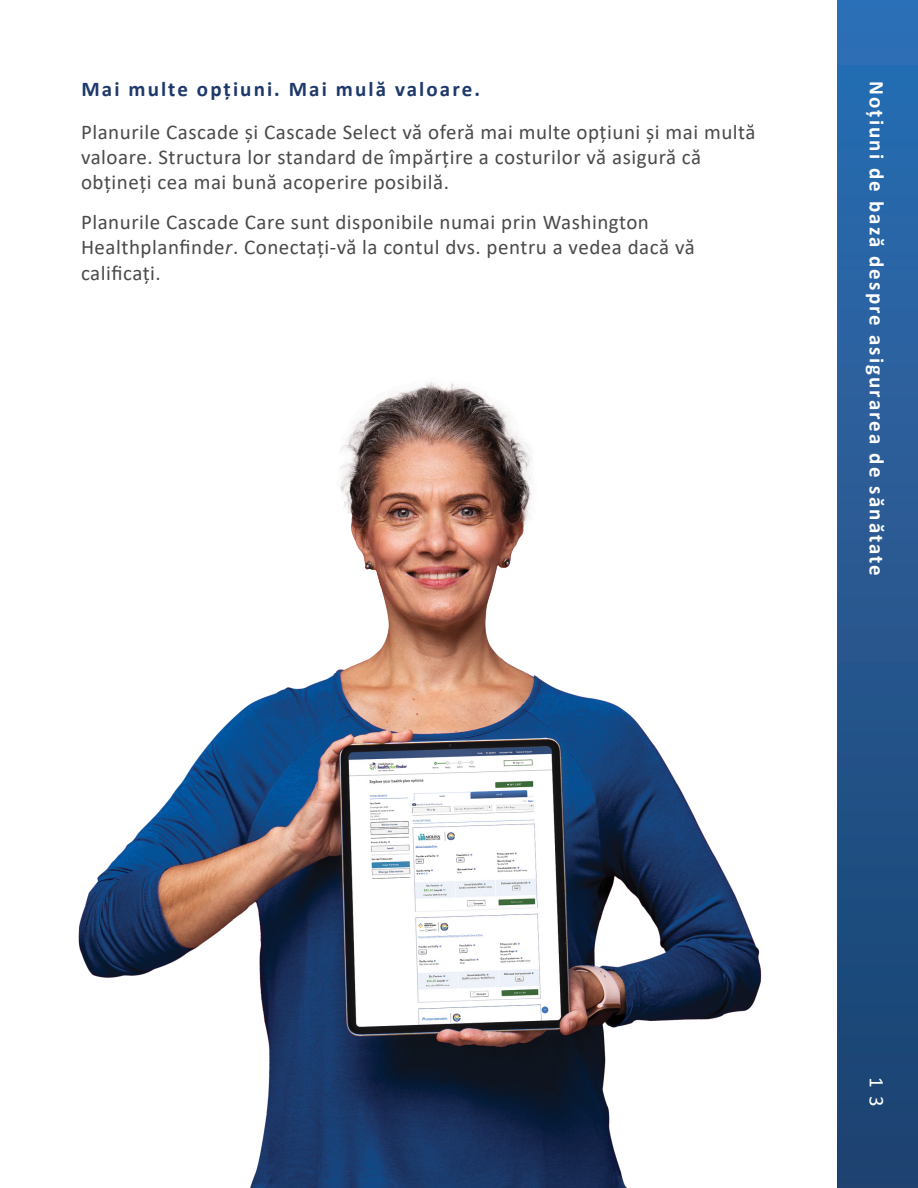
<style>
.page{position:relative;width:918px;height:1188px;background:#fff}
.page>*{position:absolute;margin:0;border:0;box-sizing:border-box;transform-origin:0 0}
.t1{font:21px/25.2px "Calibri";letter-spacing:.025em;color:#494a4a}
.t2{font:700 21px "Calibri";letter-spacing:.1em;color:#fff}
.t3{font:700 21px "Calibri";letter-spacing:.1em;color:#1d386a}
.t4{font:21px "Calibri";color:#fff}
.s1{font-style:italic}
</style>
<div class="page">
<div style="left:837px;top:0;width:81px;height:1188px;background:linear-gradient(to bottom,#2d6fb5,#1c416e)"></div>
<img style="left:78px;top:382px;width:684px;height:806px">
<p class="t3" style="left:81px;top:74px;width:400px">Mai multe opțiuni. Mai mulă valoare.</p>
<p class="t1" style="left:81px;top:118px;width:676px">Planurile Cascade și Cascade Select vă oferă mai multe opțiuni și mai multă valoare. Structura lor standard de împărțire a costurilor vă asigură că obțineți cea mai bună acoperire posibilă.</p>
<p class="t1" style="left:81px;top:209px;width:615px">Planurile Cascade Care sunt disponibile numai prin Washington<br>Healthplanfinde<span class="s1">r</span>. Conectați-vă la contul dvs. pentru a vedea dacă vă calificați.</p>
<p class="t2" style="left:892px;top:81px;width:496px;rotate:90deg">Noțiuni de bază despre asigurarea de sănătate</p>
<p class="t4" style="left:891px;top:1077px;width:31px;rotate:90deg">1 3</p>
</div>
